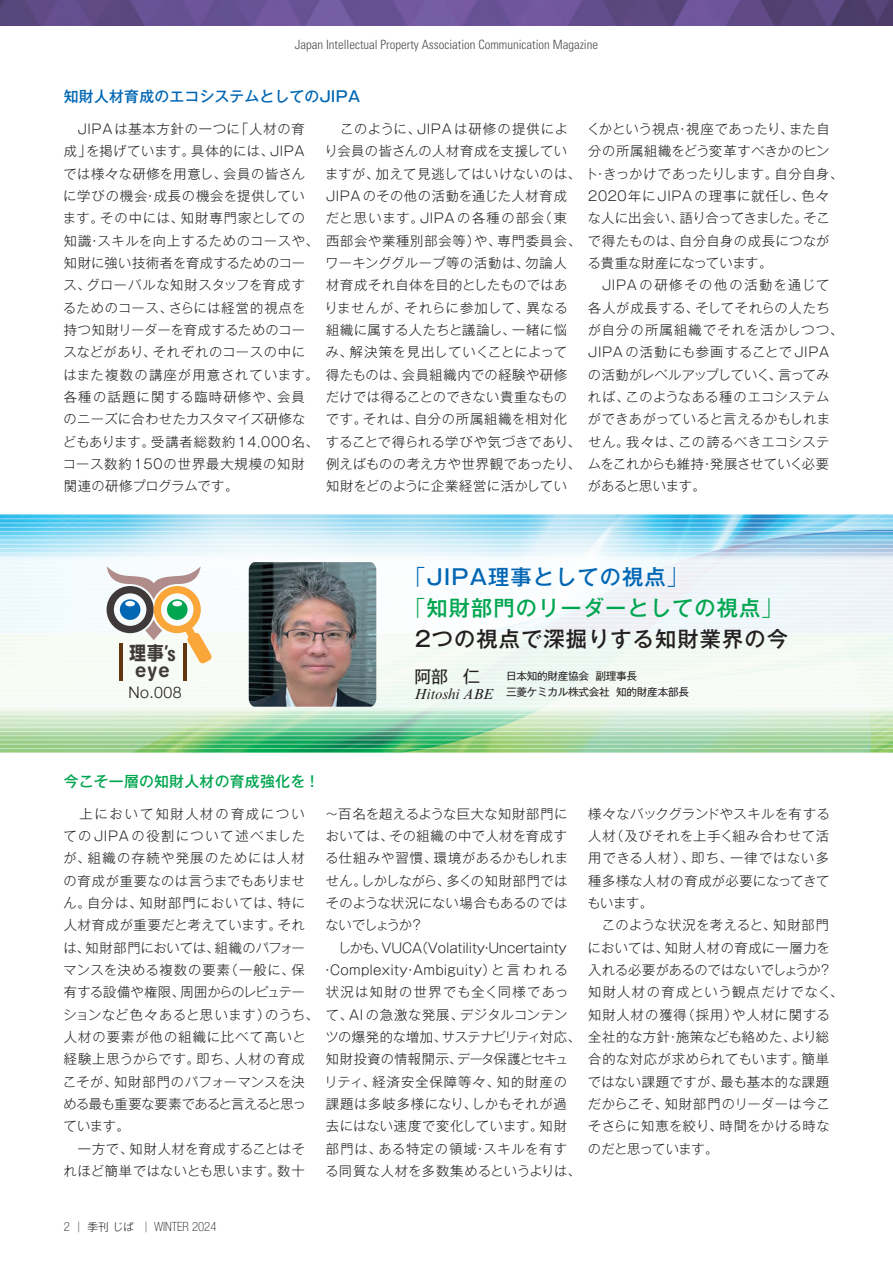
<style>
.page{position:relative;width:893px;height:1263px;background:#fff}
.page>*{position:absolute;margin:0;border:0;box-sizing:border-box;transform-origin:0 0}
.t1{font:500 21.3px "Gothic MB101 Pro";letter-spacing:.05em;color:#00a54f}
.t2{font:500 21.3px "Gothic MB101 Pro";letter-spacing:.05em;color:#231f20}
.t3{font:500 21.3px "Gothic MB101 Pro";letter-spacing:.05em;color:#0166b3}
.t4{font:700 19.95px "Helvetica Rounded LT Std";color:#3f3a39;scale:.92 1}
.t5{font:700 18.6px "UD Shin Go NT Pro";color:#3f3a39;scale:.89 1}
.t6{font:16.95px "Gothic MB101 Pro";color:#231f20}
.t7{font:300 15.9px "Helvetica Neue LT Std";color:#231f20}
.インタビュー本文{font:500 14.85px "Gothic MB101 Pro";letter-spacing:.01em;color:#0166b3}
.インタビュー本文-2{font:500 14.85px "Gothic MB101 Pro";letter-spacing:.015em;color:#00a54f}
.t8{font:italic 14.85px "Times New Roman MT Std";letter-spacing:-.01em;color:#231f20}
.こだわり本文{font:300 13.35px/22.4px "Gothic MB101 Pro";letter-spacing:.04em;color:#231f20}
.こだわり本文-2{font:300 13.35px/22.4px "Gothic MB101 Pro";letter-spacing:.01em;color:#231f20}
.こだわり本文-3{font:300 13.35px "Gothic MB101 Pro";letter-spacing:.075em;color:#231f20}
.こだわり本文-4{font:300 13.35px "Gothic MB101 Pro";letter-spacing:-.015em;color:#231f20}
.こだわり本文-5{font:300 13.35px "Gothic MB101 Pro";letter-spacing:.02em;color:#231f20}
.こだわり本文-6{font:300 13.35px "Gothic MB101 Pro";letter-spacing:-.03em;color:#231f20}
.こだわり本文-7{font:300 13.35px "Gothic MB101 Pro";letter-spacing:-.005em;color:#231f20}
.こだわり本文-8{font:300 13.35px "Gothic MB101 Pro";letter-spacing:.09em;color:#231f20}
.t9{font:300 condensed 12.75px "Univers LT Std";color:#4b4c4d}
.t10{font:100 condensed 12.75px "Helvetica Neue LT Std";color:#231f20}
.t11{font:10.65px "Gothic MB101 Pro";letter-spacing:-.025em;color:#231f20}
.s1{font-family:"Univers LT Std";font-stretch:condensed;font-size:21.75px}
.s2{font-weight:300}
.s3{font-family:"Gothic MB101 Pro";font-weight:300;font-stretch:normal;font-size:10.65px}
</style>
<div class="page">
<img style="left:0;top:749px;width:893px;height:3px">
<svg style="left:0;top:519px;width:893px;height:229px"></svg>
<svg style="left:0;top:538px;width:893px;height:191px;fill:#f2f9f7"></svg>
<svg style="left:107px;top:566px;width:105px;height:98px"></svg>
<hr style="left:119px;top:643px;width:4px;height:37px;background:#603711">
<hr style="left:183px;top:643px;width:4px;height:37px;background:#603711">
<img style="left:249px;top:562px;width:127px;height:145px">
<img style="left:0;top:0;width:893px;height:26px">
<p class="t9" style="left:295px;top:37px;width:305px">Japan Intellectual Property Association Communication Magazine</p>
<p class="インタビュー本文" style="left:64px;top:84px;width:298px">知財人材育成のエコシステムとしてのJIPA</p>
<p class="こだわり本文" style="left:63px;top:116px;width:257px">　JIPAは基本方針の一つに「人材の育成」を掲げています。具体的には、JIPAでは様々な研修を用意し、会員の皆さんに学びの機会・成長の機会を提供しています。その中には、知財専門家としての知識・スキルを向上するためのコースや、知財に強い技術者を育成するためのコース、グローバルな知財スタッフを育成するためのコース、さらには経営的視点を持つ知財リーダーを育成するためのコースなどがあり、それぞれのコースの中にはまた複数の講座が用意されています。各種の話題に関する臨時研修や、会員のニーズに合わせたカスタマイズ研修などもあります。受講者総数約14,000名、コース数約150の世界最大規模の知財関連の研修プログラムです。</p>
<p class="こだわり本文" style="left:325px;top:116px;width:520px">　このように、JIPA は研修の提供によ<br>り会員の皆さんの人材育成を支援してい<br>ますが、加えて見逃してはいけないのは、ト・きっかけであったりします。自分自身、<br>JIPAのその他の活動を通じた人材育成<br>だと思います。JIPA の各種の部会（東<br>西部会や業種別部会等）や、専門委員会、<br>ワーキンググループ等の活動は、勿論人<br>材育成それ自体を目的としたものではあ<br>りませんが、それらに参加して、異なる<br>組織に属する人たちと議論し、一緒に悩<br>み、解決策を見出していくことによって<br>得たものは、会員組織内での経験や研修<br>だけでは得ることのできない貴重なもの<br>です。それは、自分の所属組織を相対化<br>することで得られる学びや気づきであり、<br>例えばものの考え方や世界観であったり、<br>知財をどのように企業経営に活かしてい</p>
<p class="こだわり本文-2" style="left:587px;top:116px;width:244px">くかという視点・視座であったり、また自分の所属組織をどう変革すべきかのヒン</p>
<p class="こだわり本文" style="left:588px;top:183px;width:244px;text-align:justify">2020年にJIPA の理事に就任し、色々な人に出会い、語り合ってきました。そこで得たものは、自分自身の成長につながる貴重な財産になっています。</p>
<p class="こだわり本文" style="left:588px;top:272px;width:257px">　JIPAの研修その他の活動を通じて各人が成長する、そしてそれらの人たちが自分の所属組織でそれを活かしつつ、<br>JIPA の活動にも参画することで JIPAの活動がレベルアップしていく、言ってみれば、このようなある種のエコシステムができあがっていると言えるかもしれません。我々は、この誇るべきエコシステムをこれからも維持・発展させていく必要があると思います。</p>
<p class="t5" style="left:130px;top:637px;width:54px">理事<span class="s1">’s</span></p>
<p class="t4" style="left:135px;top:657px;width:39px">eye</p>
<p class="t7" style="left:129px;top:683px;width:55px">No.008</p>
<p class="t3" style="left:404px;top:559px;width:285px"><span class="s2">「</span>JIPA理事としての視点<span class="s2">」</span></p>
<p class="t1" style="left:404px;top:590px;width:380px"><span class="s2">「</span>知財部門のリーダーとしての視点<span class="s2">」</span></p>
<p class="t2" style="left:415px;top:621px;width:375px">2つの視点で深掘りする知財業界の今</p>
<p class="t6" style="left:414px;top:662px;width:67px">阿部 仁</p>
<p class="t8" style="left:414px;top:686px;width:80px">Hitoshi ABE</p>
<p class="t11" style="left:506px;top:667px;width:133px">日本知的財産協会 副理事長</p>
<p class="t11" style="left:506px;top:683px;width:185px">三菱ケミカル株式会社 知的財産本部長</p>
<p class="インタビュー本文-2" style="left:64px;top:769px;width:257px">今こそ一層の知財人材の育成強化を！</p>
<p class="こだわり本文" style="left:63px;top:800px;width:257px">　上において知財人材の育成についてのJIPAの役割について述べましたが、組織の存続や発展のためには人材の育成が重要なのは言うまでもありません。自分は、知財部門においては、特に人材育成が重要だと考えています。それは、知財部門においては、組織のパフォーマンスを決める複数の要素（一般に、保有する設備や権限、周囲からのレピュテーションなど色々あると思います）のうち、人材の要素が他の組織に比べて高いと経験上思うからです。即ち、人材の育成こそが、知財部門のパフォーマンスを決める最も重要な要素であると言えると思っています。</p>
<p class="こだわり本文" style="left:64px;top:1135px;width:243px">　一方で、知財人材を育成することはそれほど簡単ではないとも思います。数十</p>
<p class="こだわり本文" style="left:325px;top:800px;width:244px;text-align:justify">～百名を超えるような巨大な知財部門においては、その組織の中で人材を育成する仕組みや習慣、環境があるかもしれません。しかしながら、多くの知財部門ではそのような状況にない場合もあるのではないでしょうか？</p>
<p class="こだわり本文-4" style="left:326px;top:936px;width:242px">　しかも、VUCA（Volatility・Uncertainty</p>
<p class="こだわり本文-5" style="left:321px;top:959px;width:249px">・Complexity・Ambiguity）と言われる</p>
<p class="こだわり本文-8" style="left:326px;top:981px;width:244px">状況は知財の世界でも全く同様であっ</p>
<p class="こだわり本文" style="left:326px;top:1001px;width:243px">て、AI の急激な発展、デジタルコンテン</p>
<p class="こだわり本文-6" style="left:325px;top:1026px;width:257px">ツの爆発的な増加、サステナビリティ対応、</p>
<p class="こだわり本文-7" style="left:326px;top:1048px;width:244px">知財投資の情報開示、データ保護とセキュ</p>
<p class="こだわり本文-3" style="left:325px;top:1070px;width:244px">リティ、経済安全保障等々、知的財産の</p>
<p class="こだわり本文" style="left:326px;top:1091px;width:242px">課題は多岐多様になり、しかもそれが過</p>
<p class="こだわり本文" style="left:326px;top:1113px;width:242px">去にはない速度で変化しています。知財</p>
<p class="こだわり本文-3" style="left:326px;top:1137px;width:243px">部門は、ある特定の領域・スキルを有す</p>
<p class="こだわり本文" style="left:325px;top:1158px;width:257px">る同質な人材を多数集めるというよりは、</p>
<p class="こだわり本文" style="left:588px;top:800px;width:244px;text-align:justify">様々なバックグランドやスキルを有する人材（及びそれを上手く組み合わせて活用できる人材）、即ち、一律ではない多種多様な人材の育成が必要になってきてもいます。</p>
<p class="こだわり本文" style="left:588px;top:912px;width:257px">　このような状況を考えると、知財部門においては、知財人材の育成に一層力を入れる必要があるのではないでしょうか？　知財人材の育成という観点だけでなく、知財人材の獲得（採用）や人材に関する全社的な方針・施策なども絡めた、より総合的な対応が求められてもいます。簡単ではない課題ですが、最も基本的な課題だからこそ、知財部門のリーダーは今こそさらに知恵を絞り、時間をかける時なのだと思っています。</p>
<p class="t10" style="left:64px;top:1219px;width:154px">2 <span class="s3">｜ 季刊 じぱ ｜</span> WINTER 2024</p>
</div>
